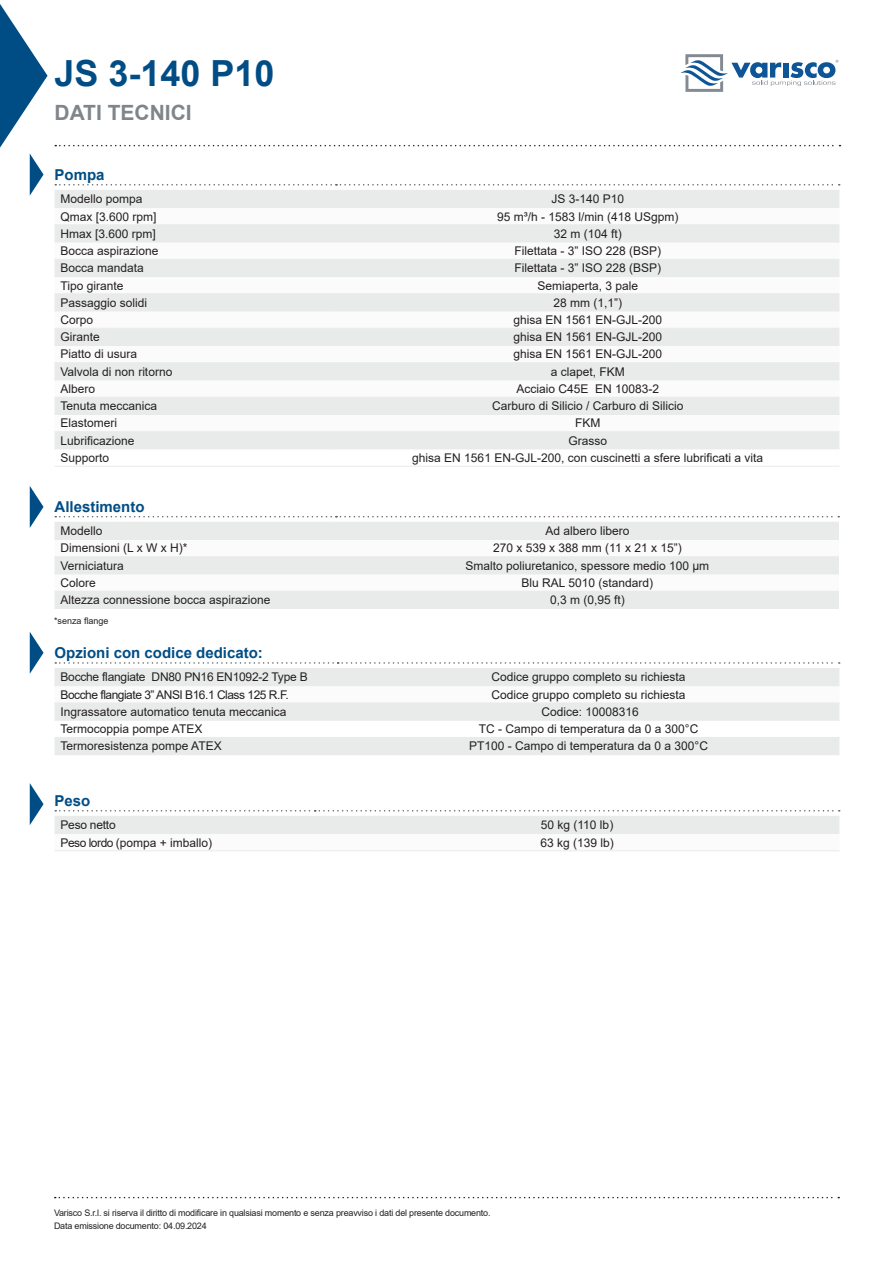
<style>
.page{position:relative;width:893px;height:1263px;background:#fff}
.page>*{position:absolute;margin:0;border:0;box-sizing:border-box;transform-origin:0 0}
.t1{font:700 36px "Arial";color:#004d85}
.t2{font:700 21px "Arial";color:#7f858a}
.t3{font:700 15px "Arial";color:#004d85}
.t4{font:12px "Arial";color:#231f20}
.t5{font:12px "Arial";letter-spacing:-.02em;color:#231f20}
.t6{font:12px "Arial";letter-spacing:-.04em;color:#231f20}
.t7{font:9px "Arial";letter-spacing:-.02em;color:#231f20}
.t8{font:9px "Arial";color:#231f20}
</style>
<div class="page">
<div style="left:55px;top:191px;width:784px;height:258px;background:#e9ebea"></div>
<svg style="left:55px;top:208px;width:784px;height:223px"></svg>
<hr style="left:55px;top:190px;width:281px;height:1px;background:#e9ebea">
<hr style="left:336px;top:190px;width:503px;height:1px;background:#e9ebea">
<hr style="left:55px;top:207px;width:281px;height:1px;background:#e9ebea">
<hr style="left:336px;top:207px;width:503px;height:1px;background:#e9ebea">
<hr style="left:55px;top:225px;width:281px;height:1px;background:#e9ebea">
<hr style="left:336px;top:225px;width:503px;height:1px;background:#e9ebea">
<hr style="left:55px;top:242px;width:281px;height:1px;background:#e9ebea">
<hr style="left:55px;top:276px;width:281px;height:1px;background:#e9ebea">
<hr style="left:336px;top:242px;width:503px;height:1px;background:#e9ebea">
<hr style="left:336px;top:276px;width:503px;height:1px;background:#e9ebea">
<hr style="left:55px;top:259px;width:281px;height:1px;background:#e9ebea">
<hr style="left:336px;top:259px;width:503px;height:1px;background:#e9ebea">
<hr style="left:55px;top:293px;width:281px;height:1px;background:#e9ebea">
<hr style="left:336px;top:293px;width:503px;height:1px;background:#e9ebea">
<hr style="left:55px;top:311px;width:281px;height:1px;background:#e9ebea">
<hr style="left:336px;top:311px;width:503px;height:1px;background:#e9ebea">
<hr style="left:55px;top:328px;width:281px;height:1px;background:#e9ebea">
<hr style="left:336px;top:328px;width:503px;height:1px;background:#e9ebea">
<hr style="left:55px;top:345px;width:281px;height:1px;background:#e9ebea">
<hr style="left:336px;top:345px;width:503px;height:1px;background:#e9ebea">
<hr style="left:55px;top:362px;width:281px;height:1px;background:#e9ebea">
<hr style="left:336px;top:362px;width:503px;height:1px;background:#e9ebea">
<hr style="left:55px;top:380px;width:281px;height:1px;background:#e9ebea">
<hr style="left:336px;top:380px;width:503px;height:1px;background:#e9ebea">
<hr style="left:55px;top:397px;width:281px;height:1px;background:#e9ebea">
<hr style="left:336px;top:397px;width:503px;height:1px;background:#e9ebea">
<hr style="left:55px;top:414px;width:281px;height:1px;background:#e9ebea">
<hr style="left:336px;top:414px;width:503px;height:1px;background:#e9ebea">
<hr style="left:55px;top:431px;width:281px;height:1px;background:#e9ebea">
<hr style="left:336px;top:431px;width:503px;height:1px;background:#e9ebea">
<hr style="left:55px;top:449px;width:281px;height:1px;background:#e9ebea">
<hr style="left:55px;top:466px;width:281px;height:1px;background:#e9ebea">
<hr style="left:336px;top:449px;width:503px;height:1px;background:#e9ebea">
<hr style="left:336px;top:466px;width:503px;height:1px;background:#e9ebea">
<svg style="left:55px;top:184px;width:785px;height:1px"></svg>
<div style="left:55px;top:523px;width:784px;height:85px;background:#e9ebea"></div>
<svg style="left:55px;top:540px;width:784px;height:51px"></svg>
<hr style="left:55px;top:522px;width:281px;height:1px;background:#e9ebea">
<hr style="left:336px;top:522px;width:503px;height:1px;background:#e9ebea">
<hr style="left:55px;top:539px;width:281px;height:1px;background:#e9ebea">
<hr style="left:336px;top:539px;width:503px;height:1px;background:#e9ebea">
<hr style="left:55px;top:556px;width:281px;height:1px;background:#e9ebea">
<hr style="left:336px;top:556px;width:503px;height:1px;background:#e9ebea">
<hr style="left:55px;top:574px;width:281px;height:1px;background:#e9ebea">
<hr style="left:55px;top:591px;width:281px;height:1px;background:#e9ebea">
<hr style="left:336px;top:574px;width:503px;height:1px;background:#e9ebea">
<hr style="left:336px;top:591px;width:503px;height:1px;background:#e9ebea">
<hr style="left:55px;top:608px;width:281px;height:1px;background:#e9ebea">
<hr style="left:336px;top:608px;width:503px;height:1px;background:#e9ebea">
<svg style="left:55px;top:516px;width:784px;height:1px"></svg>
<svg style="left:55px;top:669px;width:784px;height:85px;fill:#e9ebea"></svg>
<svg style="left:55px;top:686px;width:784px;height:17px"></svg>
<hr style="left:55px;top:668px;width:283px;height:1px;background:#e9ebea">
<hr style="left:338px;top:668px;width:501px;height:1px;background:#e9ebea">
<hr style="left:55px;top:685px;width:283px;height:1px;background:#e9ebea">
<hr style="left:338px;top:685px;width:501px;height:1px;background:#e9ebea">
<hr style="left:55px;top:703px;width:283px;height:1px;background:#e9ebea">
<hr style="left:338px;top:703px;width:501px;height:1px;background:#e9ebea">
<hr style="left:55px;top:720px;width:283px;height:1px;background:#e9ebea">
<hr style="left:55px;top:737px;width:283px;height:1px;background:#e9ebea">
<hr style="left:55px;top:754px;width:283px;height:1px;background:#e9ebea">
<hr style="left:338px;top:720px;width:501px;height:1px;background:#e9ebea">
<hr style="left:338px;top:737px;width:501px;height:1px;background:#e9ebea">
<hr style="left:338px;top:754px;width:501px;height:1px;background:#e9ebea">
<svg style="left:55px;top:662px;width:785px;height:2px"></svg>
<svg style="left:55px;top:810px;width:785px;height:41px"></svg>
<svg style="left:30px;top:486px;width:14px;height:42px"></svg>
<svg style="left:30px;top:632px;width:14px;height:42px"></svg>
<svg style="left:30px;top:783px;width:14px;height:42px"></svg>
<svg style="left:55px;top:145px;width:785px;height:1px"></svg>
<svg style="left:55px;top:1197px;width:784px;height:1px"></svg>
<svg style="left:0;top:4px;width:48px;height:192px"></svg>
<svg style="left:680px;top:54px;width:158px;height:38px"></svg>
<p class="t1" style="left:55px;top:48px;width:222px">JS 3-140 P10</p>
<p class="t2" style="left:55px;top:98px;width:139px">DATI TECNICI</p>
<p class="t3" style="left:55px;top:164px;width:52px">Pompa</p>
<p class="t4" style="left:61px;top:191px;width:84px">Modello pompa</p>
<p class="t4" style="left:551px;top:191px;width:74px">JS 3-140 P10</p>
<p class="t4" style="left:61px;top:208px;width:98px">Qmax [3.600 rpm]</p>
<p class="t4" style="left:497px;top:208px;width:183px">95 m³/h - 1583 l/min (418 USgpm)</p>
<p class="t4" style="left:61px;top:225px;width:97px">Hmax [3.600 rpm]</p>
<p class="t4" style="left:554px;top:225px;width:70px">32 m (104 ft)</p>
<p class="t4" style="left:61px;top:243px;width:100px">Bocca aspirazione</p>
<p class="t4" style="left:514px;top:243px;width:148px">Filettata - 3” ISO 228 (BSP)</p>
<p class="t4" style="left:61px;top:260px;width:85px">Bocca mandata</p>
<p class="t4" style="left:514px;top:260px;width:148px">Filettata - 3” ISO 228 (BSP)</p>
<p class="t4" style="left:61px;top:277px;width:64px">Tipo girante</p>
<p class="t4" style="left:537px;top:277px;width:102px">Semiaperta, 3 pale</p>
<p class="t4" style="left:61px;top:294px;width:88px">Passaggio solidi</p>
<p class="t4" style="left:553px;top:294px;width:70px">28 mm (1,1”)</p>
<p class="t4" style="left:61px;top:311px;width:34px">Corpo</p>
<p class="t4" style="left:513px;top:311px;width:150px">ghisa EN 1561 EN-GJL-200</p>
<p class="t4" style="left:61px;top:329px;width:41px">Girante</p>
<p class="t4" style="left:513px;top:329px;width:150px">ghisa EN 1561 EN-GJL-200</p>
<p class="t4" style="left:61px;top:346px;width:78px">Piatto di usura</p>
<p class="t4" style="left:513px;top:346px;width:150px">ghisa EN 1561 EN-GJL-200</p>
<p class="t4" style="left:61px;top:363px;width:113px">Valvola di non ritorno</p>
<p class="t4" style="left:551px;top:363px;width:76px">a clapet, FKM</p>
<p class="t4" style="left:61px;top:380px;width:36px">Albero</p>
<p class="t4" style="left:516px;top:380px;width:144px">Acciaio C45E EN 10083-2</p>
<p class="t4" style="left:61px;top:398px;width:98px">Tenuta meccanica</p>
<p class="t4" style="left:492px;top:398px;width:193px">Carburo di Silicio / Carburo di Silicio</p>
<p class="t4" style="left:61px;top:415px;width:58px">Elastomeri</p>
<p class="t4" style="left:575px;top:415px;width:27px">FKM</p>
<p class="t4" style="left:61px;top:432px;width:76px">Lubrificazione</p>
<p class="t4" style="left:568px;top:432px;width:40px">Grasso</p>
<p class="t4" style="left:61px;top:449px;width:50px">Supporto</p>
<p class="t4" style="left:412px;top:449px;width:352px">ghisa EN 1561 EN-GJL-200, con cuscinetti a sfere lubrificati a vita</p>
<p class="t3" style="left:55px;top:496px;width:92px">Allestimento</p>
<p class="t4" style="left:61px;top:523px;width:44px">Modello</p>
<p class="t4" style="left:545px;top:523px;width:86px">Ad albero libero</p>
<p class="t4" style="left:61px;top:540px;width:128px">Dimensioni (L x W x H)*</p>
<p class="t4" style="left:493px;top:540px;width:190px">270 x 539 x 388 mm (11 x 21 x 15”)</p>
<p class="t4" style="left:61px;top:557px;width:65px">Verniciatura</p>
<p class="t4" style="left:466px;top:557px;width:245px">Smalto poliuretanico, spessore medio 100 µm</p>
<p class="t4" style="left:61px;top:574px;width:37px">Colore</p>
<p class="t4" style="left:522px;top:574px;width:133px">Blu RAL 5010 (standard)</p>
<p class="t4" style="left:61px;top:592px;width:212px">Altezza connessione bocca aspirazione</p>
<p class="t4" style="left:550px;top:592px;width:76px">0,3 m (0,95 ft)</p>
<p class="t8" style="left:54px;top:615px;width:56px">*senza flange</p>
<p class="t3" style="left:55px;top:642px;width:210px">Opzioni con codice dedicato:</p>
<p class="t5" style="left:61px;top:669px;width:249px">Bocche flangiate DN80 PN16 EN1092-2 Type B</p>
<p class="t4" style="left:491px;top:669px;width:196px">Codice gruppo completo su richiesta</p>
<p class="t6" style="left:61px;top:686px;width:230px">Bocche flangiate 3” ANSI B16.1 Class 125 R.F.</p>
<p class="t4" style="left:491px;top:686px;width:196px">Codice gruppo completo su richiesta</p>
<p class="t4" style="left:61px;top:703px;width:228px">Ingrassatore automatico tenuta meccanica</p>
<p class="t4" style="left:541px;top:703px;width:99px">Codice: 10008316</p>
<p class="t4" style="left:61px;top:721px;width:143px">Termocoppia pompe ATEX</p>
<p class="t4" style="left:479px;top:721px;width:221px">TC - Campo di temperatura da 0 a 300°C</p>
<p class="t4" style="left:61px;top:738px;width:163px">Termoresistenza pompe ATEX</p>
<p class="t4" style="left:469px;top:738px;width:240px">PT100 - Campo di temperatura da 0 a 300°C</p>
<p class="t3" style="left:55px;top:790px;width:37px">Peso</p>
<p class="t5" style="left:61px;top:817px;width:57px">Peso netto</p>
<p class="t4" style="left:541px;top:817px;width:74px">50 kg (110 lb)</p>
<p class="t4" style="left:61px;top:834px;width:153px">Peso lordo (pompa + imballo)</p>
<p class="t4" style="left:540px;top:834px;width:75px">63 kg (139 lb)</p>
<p class="t7" style="left:54px;top:1206px;width:438px">Varisco S.r.l. si riserva il diritto di modificare in qualsiasi momento e senza preavviso i dati del presente documento.</p>
<p class="t7" style="left:54px;top:1220px;width:154px">Data emissione documento: 04.09.2024</p>
</div>
